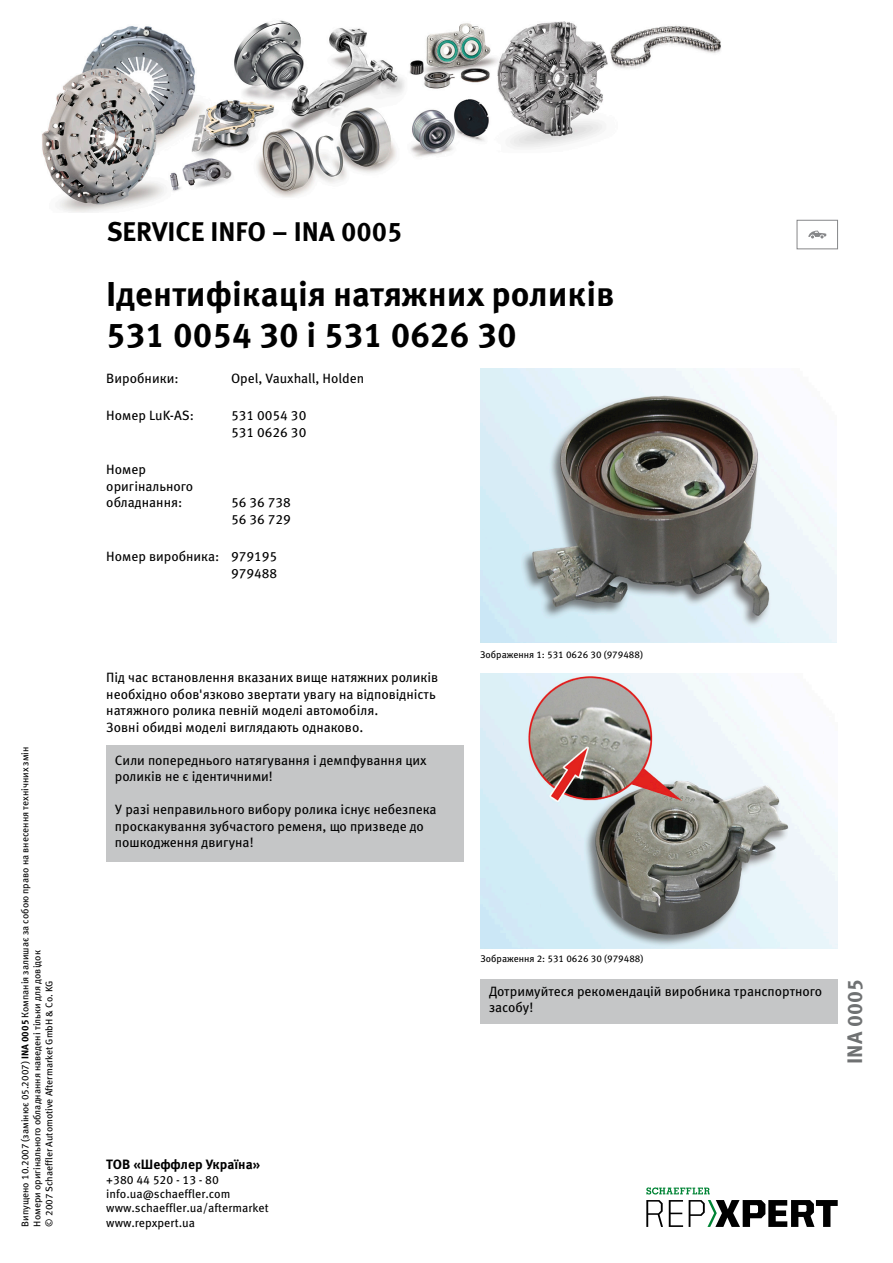
<style>
.page{position:relative;width:893px;height:1263px;background:#fff}
.page>*{position:absolute;margin:0;border:0;box-sizing:border-box;transform-origin:0 0}
.t1{font:700 34.5px/41.4px "Meta Pro";color:#000}
.t2{font:700 27px "Meta Pro";color:#000}
.t3{font:700 21px "Meta Pro";color:#6f7172}
.t4{font:13.5px/16.5px "Meta Pro";color:#000}
.t5{font:700 13.5px "Meta Pro";color:#000}
.t6{font:12px/14.4px "Meta Pro";color:#000}
.t7{font:9.75px/12px "Meta Pro";color:#000}
.s1{font-weight:700}
</style>
<div class="page">
<div style="left:106px;top:745px;width:357px;height:117px;background:#c5c6c7"></div>
<div style="left:480px;top:979px;width:358px;height:44px;background:#c5c6c7"></div>
<div style="left:797px;top:220px;width:41px;height:29px;border:1px solid #868789"></div>
<svg style="left:808px;top:231px;width:18px;height:7px"></svg>
<img style="left:42px;top:20px;width:679px;height:193px">
<svg style="left:646px;top:1200px;width:17px;height:27px"></svg>
<svg style="left:669px;top:1200px;width:14px;height:27px"></svg>
<svg style="left:689px;top:1200px;width:149px;height:27px"></svg>
<svg style="left:646px;top:1187px;width:64px;height:7px"></svg>
<img style="left:480px;top:369px;width:357px;height:274px">
<img style="left:481px;top:673px;width:357px;height:275px">
<p class="t7" style="left:19px;top:1226px;width:481px;rotate:-90deg">Випущено 10.2007 (замінює 05.2007) <span class="s1">INA 0005</span> Компанія залишає за собою право на внесення технічних змін<br>Номери оригінального обладнання наведені тільки для довідок<br>© 2007 Schaeffler Automotive Aftermarket GmbH &amp; Co. KG</p>
<h2 class="t2" style="left:107px;top:210px;width:297px">SERVICE INFO – INA 0005</h2>
<h1 class="t1" style="left:106px;top:271px;width:510px">Ідентифікація натяжних роликів<br>531 0054 30 і 531 0626 30</h1>
<p class="t4" style="left:106px;top:369px;width:74px">Виробники:</p>
<p class="t4" style="left:231px;top:369px;width:135px">Opel, Vauxhall, Holden</p>
<p class="t4" style="left:106px;top:407px;width:89px">Номер LuK-AS:</p>
<p class="t4" style="left:231px;top:407px;width:77px">531 0054 30<br>531 0626 30</p>
<p class="t4" style="left:106px;top:460px;width:88px">Номер оригінального обладнання:</p>
<p class="t4" style="left:231px;top:493px;width:61px">56 36 738<br>56 36 729</p>
<p class="t4" style="left:106px;top:547px;width:172px;text-align:right">Номер виробника: 979195<br>979488</p>
<p class="t4" style="left:106px;top:668px;width:333px">Під час встановлення вказаних вище натяжних роликів необхідно обов'язково звертати увагу на відповідність натяжного ролика певній моделі автомобіля.<br>Зовні обидві моделі виглядають однаково.</p>
<p class="t4" style="left:115px;top:751px;width:313px">Сили попереднього натягування і демпфування цих роликів не є ідентичними!</p>
<p class="t4" style="left:115px;top:800px;width:323px">У разі неправильного вибору ролика існує небезпека проскакування зубчастого ременя, що призведе до пошкодження двигуна!</p>
<p class="t7" style="left:480px;top:648px;width:164px">Зображення 1: 531 0626 30 (979488)</p>
<p class="t5" style="left:106px;top:1154px;width:155px">ТОВ «Шеффлер Україна»</p>
<p class="t6" style="left:106px;top:1171px;width:164px">+380 44 520 - 13 - 80 info.ua@schaeffler.com www.schaeffler.ua/aftermarket www.repxpert.ua</p>
<p class="t7" style="left:480px;top:951px;width:164px">Зображення 2: 531 0626 30 (979488)</p>
<p class="t4" style="left:489px;top:982px;width:335px">Дотримуйтеся рекомендацій виробника транспортного засобу!</p>
<h3 class="t3" style="left:838px;top:1064px;width:86px;rotate:-90deg">INA 0005</h3>
</div>
